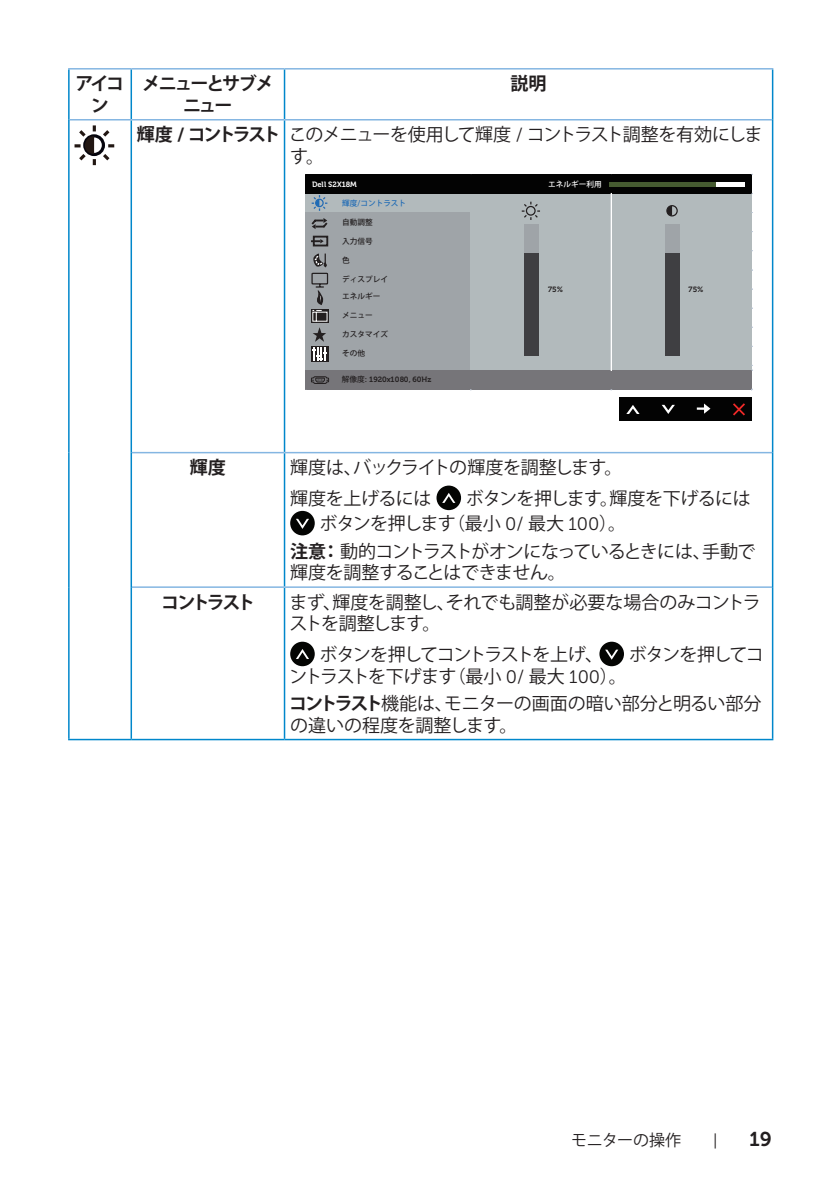
<style>
.page{position:relative;width:840px;height:1191px;background:#fff}
.page>*{position:absolute;margin:0;border:0;box-sizing:border-box;transform-origin:0 0}
.text_OSD_table{font:18px/25.2px "Koz Go Pr 6 N";letter-spacing:-.04em;color:#231f20}
.text_OSD_table-2{font:18px/21.6px "Koz Go Pr 6 N";letter-spacing:-.02em;color:#231f20}
.text_OSD_table-3{font:18px/21.6px "Koz Go Pr 6 N";color:#231f20}
.text_OSD_table-4{font:18px/21.6px "Koz Go Pr 6 N";letter-spacing:-.07em;color:#231f20}
.text_OSD_table-5{font:700 18px/21.6px "Koz Go Pr 6 N";letter-spacing:-.125em;color:#231f20;text-align:center}
.text_OSD_table-6{font:18px "Koz Go Pr 6 N";letter-spacing:-.09em;color:#231f20}
.text_OSD_table-7{font:700 18px "Koz Go Pr 6 N";letter-spacing:-.155em;color:#231f20}
.text_OSD_table-8{font:18px "Koz Go Pr 6 N";letter-spacing:-.08em;color:#231f20}
.t1{font:16px "Koz Go Pr 6 N";letter-spacing:-.01em;color:#231f20}
.t2{font:7.6px "Koz Go Pro Medium 90 msp RKSJ H";color:#231f20}
.t3{font:700 7.6px "Museo For Dell";color:#231f20}
.t4{font:700 7.6px "Museo For Dell";color:#fff}
.t5{font:7.6px "Koz Go Pro Medium 90 msp RKSJ H";color:#1f6bb5}
.t6{font:7.6px "Koz Go Pro Medium 90 msp RKSJ H";color:#fff}
.s1{font-family:"Museo Sans For Dell 700";font-weight:400}
.s2{font-family:"Museo Sans For Dell 300"}
.s3{font-family:"Koz Go Pro Medium 90 msp RKSJ H";font-weight:400}
.s4{font-weight:700}
.s5{font-family:"Museo Sans For Dell 700";font-size:20px}
</style>
<div class="page">
<hr style="left:68px;top:68px;width:63px;height:2px;background:#84b6e2">
<hr style="left:131px;top:68px;width:153px;height:2px;background:#84b6e2">
<hr style="left:284px;top:68px;width:489px;height:2px;background:#84b6e2">
<hr style="left:68px;top:70px;width:2px;height:50px;background:#0087cb">
<hr style="left:130px;top:70px;width:2px;height:49px;background:#0087cb">
<hr style="left:283px;top:70px;width:2px;height:49px;background:#0087cb">
<hr style="left:771px;top:70px;width:2px;height:50px;background:#0087cb">
<hr style="left:70px;top:119px;width:61px;height:1px;background:#84b6e2">
<hr style="left:68px;top:120px;width:2px;height:332px;background:#0087cb">
<hr style="left:68px;top:452px;width:2px;height:135px;background:#0087cb">
<hr style="left:68px;top:587px;width:2px;height:152px;background:#0087cb">
<hr style="left:131px;top:119px;width:153px;height:1px;background:#84b6e2">
<hr style="left:284px;top:119px;width:487px;height:1px;background:#84b6e2">
<hr style="left:132px;top:452px;width:152px;height:1px;background:#84b6e2">
<hr style="left:284px;top:452px;width:487px;height:1px;background:#84b6e2">
<hr style="left:132px;top:586px;width:152px;height:2px;background:#84b6e2">
<hr style="left:284px;top:586px;width:487px;height:2px;background:#84b6e2">
<hr style="left:130px;top:120px;width:2px;height:332px;background:#0087cb">
<hr style="left:283px;top:120px;width:2px;height:332px;background:#0087cb">
<hr style="left:771px;top:120px;width:2px;height:332px;background:#0087cb">
<hr style="left:130px;top:452px;width:2px;height:135px;background:#0087cb">
<hr style="left:283px;top:453px;width:2px;height:133px;background:#0087cb">
<hr style="left:771px;top:452px;width:2px;height:135px;background:#0087cb">
<hr style="left:130px;top:587px;width:2px;height:152px;background:#0087cb">
<hr style="left:283px;top:588px;width:2px;height:151px;background:#0087cb">
<hr style="left:771px;top:587px;width:2px;height:152px;background:#0087cb">
<hr style="left:68px;top:739px;width:63px;height:1px;background:#0087cb">
<hr style="left:131px;top:739px;width:153px;height:1px;background:#0087cb">
<hr style="left:284px;top:739px;width:489px;height:1px;background:#0087cb">
<svg style="left:74px;top:125px;width:40px;height:40px"></svg>
<div style="left:305px;top:193px;width:166px;height:19px;background:#b2babc"></div>
<div style="left:618px;top:398px;width:133px;height:23px;background:#030303"></div>
<svg style="left:626px;top:405px;width:13px;height:9px"></svg>
<svg style="left:662px;top:405px;width:12px;height:9px"></svg>
<svg style="left:696px;top:403px;width:14px;height:11px"></svg>
<svg style="left:733px;top:403px;width:11px;height:12px"></svg>
<div style="left:305px;top:175px;width:446px;height:19px;background:#030303"></div>
<div style="left:305px;top:212px;width:166px;height:158px;background:#9fa4a8"></div>
<div style="left:470px;top:194px;width:281px;height:176px;background:#b2babc"></div>
<div style="left:305px;top:370px;width:446px;height:19px;background:#767579"></div>
<hr style="left:610px;top:193px;width:1px;height:177px;background:#fff">
<hr style="left:611px;top:193px;width:1px;height:177px;background:#fff">
<div style="left:524px;top:224px;width:15px;height:132px;background:#9fa4a8"></div>
<div style="left:524px;top:253px;width:15px;height:103px;background:#3f3f42"></div>
<div style="left:664px;top:224px;width:15px;height:132px;background:#9fa4a8"></div>
<div style="left:664px;top:253px;width:15px;height:103px;background:#3f3f42"></div>
<div style="left:609px;top:182px;width:135px;height:5px;background:#fff"></div>
<div style="left:609px;top:182px;width:105px;height:5px;background:#465b31"></div>
<div style="left:313px;top:236px;width:15px;height:10px;border:2px solid #231f20"></div>
<svg style="left:311px;top:239px;width:12px;height:4px"></svg>
<div style="left:311px;top:346px;width:17px;height:16px;background:#231f20"></div>
<svg style="left:313px;top:253px;width:13px;height:14px"></svg>
<svg style="left:311px;top:195px;width:17px;height:34px"></svg>
<svg style="left:521px;top:200px;width:157px;height:21px"></svg>
<svg style="left:311px;top:273px;width:17px;height:88px"></svg>
<svg style="left:311px;top:376px;width:18px;height:8px"></svg>
<div style="left:436px;top:485px;width:25px;height:25px;background:#040503;border-radius:50%"></div>
<svg style="left:442px;top:493px;width:13px;height:10px"></svg>
<div style="left:290px;top:511px;width:24px;height:24px;background:#040503;border-radius:50%"></div>
<svg style="left:296px;top:519px;width:13px;height:10px"></svg>
<div style="left:290px;top:641px;width:24px;height:25px;background:#040503;border-radius:50%"></div>
<svg style="left:296px;top:649px;width:13px;height:10px"></svg>
<div style="left:599px;top:641px;width:24px;height:25px;background:#040503;border-radius:50%"></div>
<svg style="left:605px;top:649px;width:13px;height:10px"></svg>
<p class="text_OSD_table-5" style="left:76px;top:73px;width:50px">アイコン</p>
<p class="text_OSD_table-5" style="left:142px;top:73px;width:133px">メニューとサブメニュー</p>
<p class="text_OSD_table-5" style="left:510px;top:73px;width:38px">説明</p>
<p class="text_OSD_table-7" style="left:137px;top:124px;width:145px">輝度 <span class="s1">/</span> コントラスト</p>
<p class="text_OSD_table-4" style="left:289px;top:124px;width:475px">このメニューを使用して輝度 <span class="s2">/</span> コントラスト調整を有効にします。</p>
<p class="t5" style="left:342px;top:198px;width:65px">輝度/コントラスト</p>
<p class="t2" style="left:342px;top:217px;width:32px">自動調整</p>
<p class="t2" style="left:342px;top:236px;width:32px">入力信号</p>
<p class="t2" style="left:342px;top:255px;width:9px">色</p>
<p class="t2" style="left:342px;top:274px;width:47px">ディスプレイ</p>
<p class="t2" style="left:342px;top:291px;width:40px">エネルギー</p>
<p class="t2" style="left:342px;top:310px;width:32px">メニュー</p>
<p class="t2" style="left:342px;top:330px;width:47px">カスタマイズ</p>
<p class="t2" style="left:342px;top:349px;width:24px">その他</p>
<p class="t3" style="left:342px;top:375px;width:91px"><span class="s3">解像度</span>: 1920x1080, 60Hz</p>
<p class="t4" style="left:312px;top:180px;width:46px">Dell S2X18M</p>
<p class="t6" style="left:548px;top:179px;width:55px">エネルギー利用</p>
<p class="t3" style="left:548px;top:285px;width:16px">75%</p>
<p class="t3" style="left:688px;top:285px;width:16px">75%</p>
<p class="text_OSD_table-5" style="left:190px;top:457px;width:37px">輝度</p>
<p class="text_OSD_table" style="left:290px;top:455px;width:334px">輝度は、バックライトの輝度を調整します。</p>
<p class="text_OSD_table-2" style="left:290px;top:488px;width:143px">輝度を上げるには</p>
<p class="text_OSD_table" style="left:319px;top:486px;width:432px;text-indent:146px">ボタンを押します。輝度を下げるにはボタンを押します（最小 <span class="s2">0/</span> 最大 <span class="s2">100</span>）。</p>
<p class="text_OSD_table" style="left:290px;top:540px;width:466px;line-height:21.6px"><span class="s4">注意：</span>動的コントラストがオンになっているときには、手動で輝度を調整することはできません。</p>
<p class="text_OSD_table-5" style="left:161px;top:591px;width:95px">コントラスト</p>
<p class="text_OSD_table-2" style="left:289px;top:591px;width:472px">まず、輝度を調整し、それでも調整が必要な場合のみコントラストを調整します。</p>
<p class="text_OSD_table-6" style="left:319px;top:644px;width:285px">ボタンを押してコントラストを上げ、</p>
<p class="text_OSD_table-8" style="left:628px;top:644px;width:136px">ボタンを押してコ</p>
<p class="text_OSD_table" style="left:289px;top:664px;width:339px">ントラストを下げます（最小 <span class="s2">0/</span> 最大 <span class="s2">100</span>）。</p>
<p class="text_OSD_table-3" style="left:289px;top:693px;width:473px"><span class="s4">コントラスト</span>機能は、モニターの画面の暗い部分と明るい部分の違いの程度を調整します。</p>
<p class="t1" style="left:570px;top:1131px;width:202px">モニターの操作　　<span class="s2">|</span>　　<span class="s5">19</span></p>
</div>
